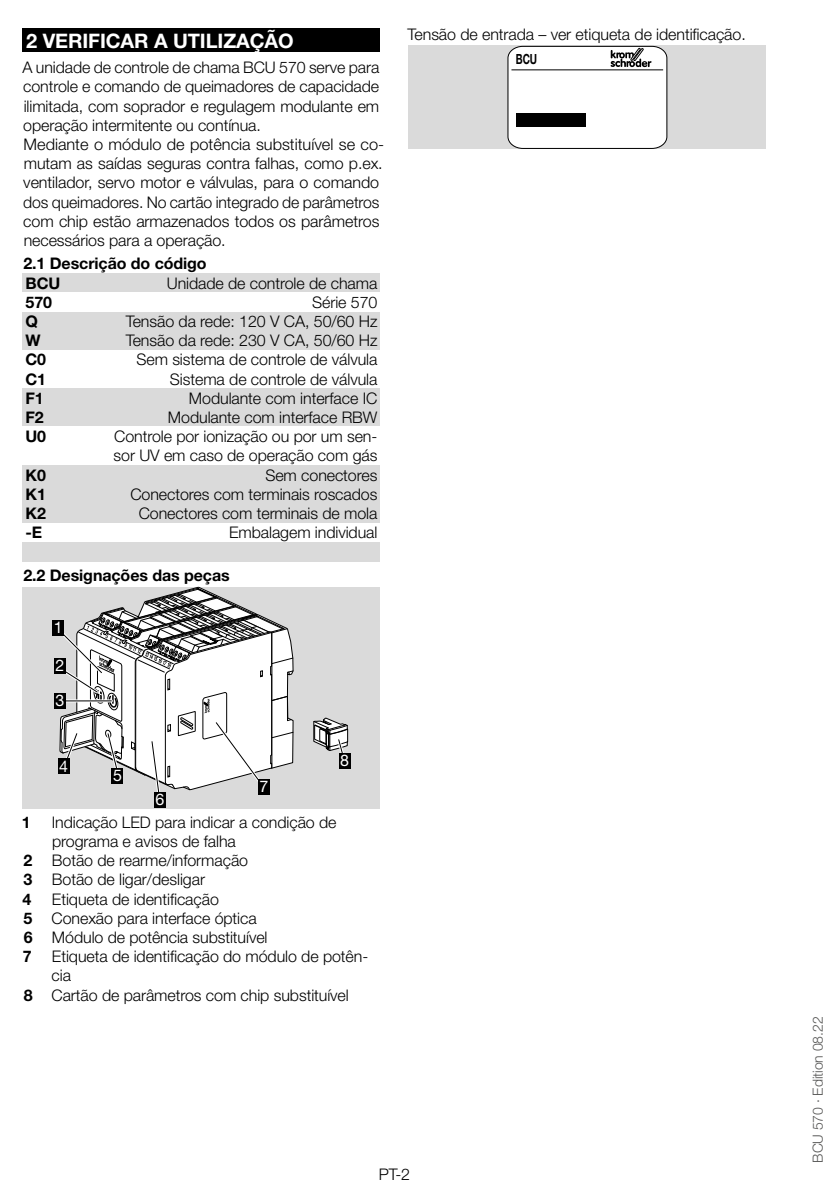
<style>
.page{position:relative;width:840px;height:1191px;background:#fff}
.page>*{position:absolute;margin:0;border:0;box-sizing:border-box;transform-origin:0 0}
.t1{font:700 20px "Helvetica Neue LT Pro";letter-spacing:-.005em;color:#fff}
.t2{font:300 16px/19.2px "Helvetica Neue LT Pro";letter-spacing:-.005em;color:#000}
.t3{font:700 16px/19.2px "Helvetica Neue LT Pro";letter-spacing:-.005em;color:#000}
.t4{font:16px "Helvetica Neue LT Pro";color:#fff}
.t5{font:300 14px "Helvetica Neue LT Pro";letter-spacing:-.005em;color:#575756}
.t6{font:700 14px "Helvetica Neue LT Pro";color:#000;scale:.7 1}
.s1{font-weight:700}
</style>
<div class="page">
<div style="left:23px;top:28px;width:357px;height:24px;background:#000"></div>
<div style="left:23px;top:273px;width:357px;height:20px;background:#dadada"></div>
<div style="left:23px;top:292px;width:357px;height:20px;background:#fff"></div>
<div style="left:23px;top:311px;width:357px;height:20px;background:#dadada"></div>
<div style="left:23px;top:331px;width:357px;height:20px;background:#dadada"></div>
<div style="left:23px;top:350px;width:357px;height:20px;background:#fff"></div>
<div style="left:23px;top:388px;width:357px;height:20px;background:#dadada"></div>
<div style="left:23px;top:407px;width:357px;height:20px;background:#dadada"></div>
<div style="left:23px;top:465px;width:357px;height:20px;background:#dadada"></div>
<div style="left:23px;top:484px;width:357px;height:20px;background:#dadada"></div>
<div style="left:23px;top:503px;width:357px;height:20px;background:#dadada"></div>
<div style="left:23px;top:542px;width:357px;height:20px;background:#dadada"></div>
<div style="left:23px;top:587px;width:357px;height:221px;background:#dadada"></div>
<div style="left:54px;top:692px;width:12px;height:16px;background:#000"></div>
<div style="left:54px;top:658px;width:12px;height:15px;background:#000"></div>
<svg style="left:313px;top:717px;width:35px;height:36px"></svg>
<div style="left:339px;top:753px;width:11px;height:15px;background:#000"></div>
<div style="left:53px;top:620px;width:11px;height:16px;background:#000"></div>
<svg style="left:57px;top:587px;width:237px;height:221px"></svg>
<div style="left:58px;top:758px;width:11px;height:16px;background:#000"></div>
<div style="left:408px;top:46px;width:357px;height:103px;background:#dadada"></div>
<svg style="left:507px;top:46px;width:160px;height:103px;background:#ededed"></svg>
<div style="left:515px;top:113px;width:70px;height:13px;background:#000"></div>
<p class="t1" style="left:26px;top:28px;width:269px">2 VERIFICAR A UTILIZAÇÃO</p>
<p class="t2" style="left:22px;top:58px;width:363px">A unidade de controle de chama BCU 570 serve para controle e comando de queimadores de capacidade ilimitada, com soprador e regulagem modulante em operação intermitente ou contínua.<br>Mediante o módulo de potência substituível se co&shy;mutam as saídas seguras contra falhas, como p.ex. ventilador, servo motor e válvulas, para o comando dos queimadores. No cartão integrado de parâmetros com chip estão armazenados todos os parâmetros necessários para a operação.</p>
<p class="t3" style="left:23px;top:254px;width:185px">2.1 Descrição do código<br>BCU</p>
<p class="t2" style="left:167px;top:273px;width:212px">Unidade de controle de chama</p>
<p class="t3" style="left:26px;top:292px;width:28px">570</p>
<p class="t2" style="left:312px;top:292px;width:67px">Série 570</p>
<p class="t3" style="left:26px;top:311px;width:14px">Q</p>
<p class="t2" style="left:126px;top:311px;width:253px">Tensão da rede: 120 V CA, 50/60 Hz</p>
<p class="t3" style="left:26px;top:330px;width:17px">W</p>
<p class="t2" style="left:126px;top:330px;width:253px">Tensão da rede: 230 V CA, 50/60 Hz</p>
<p class="t3" style="left:26px;top:350px;width:22px">C0</p>
<p class="t2" style="left:136px;top:350px;width:242px">Sem sistema de controle de válvula</p>
<p class="t3" style="left:26px;top:369px;width:22px">C1</p>
<p class="t2" style="left:170px;top:369px;width:209px">Sistema de controle de válvula</p>
<p class="t3" style="left:26px;top:388px;width:20px">F1</p>
<p class="t2" style="left:189px;top:388px;width:190px">Modulante com interface IC</p>
<p class="t3" style="left:26px;top:407px;width:20px">F2</p>
<p class="t2" style="left:168px;top:407px;width:211px">Modulante com interface RBW</p>
<p class="t3" style="left:26px;top:426px;width:22px">U0</p>
<p class="t2" style="left:113px;top:426px;width:265px">Controle por ionização ou por um sen&shy;sor UV em caso de operação com gás</p>
<p class="t3" style="left:26px;top:465px;width:22px">K0</p>
<p class="t2" style="left:265px;top:465px;width:113px">Sem conectores</p>
<p class="t3" style="left:26px;top:484px;width:22px">K1</p>
<p class="t2" style="left:130px;top:484px;width:248px">Conectores com terminais roscados</p>
<p class="t3" style="left:26px;top:503px;width:22px">K2</p>
<p class="t2" style="left:139px;top:503px;width:240px">Conectores com terminais de mola</p>
<p class="t3" style="left:26px;top:522px;width:17px">-E</p>
<p class="t2" style="left:229px;top:522px;width:150px">Embalagem individual</p>
<p class="t3" style="left:23px;top:565px;width:208px">2.2 Designações das peças</p>
<p class="t4" style="left:54px;top:618px;width:10px">1</p>
<p class="t4" style="left:55px;top:656px;width:10px">2</p>
<p class="t4" style="left:55px;top:691px;width:10px">3</p>
<p class="t4" style="left:59px;top:756px;width:10px">4</p>
<p class="t4" style="left:113px;top:766px;width:10px">5</p>
<p class="t4" style="left:155px;top:790px;width:10px">6</p>
<p class="t4" style="left:259px;top:777px;width:10px">7</p>
<p class="t4" style="left:340px;top:751px;width:10px">8</p>
<p class="t3" style="left:22px;top:812px;width:10px">1</p>
<p class="t2" style="left:52px;top:812px;width:286px">Indicação LED para indicar a condição de</p>
<p class="t2" style="left:52px;top:831px;width:185px">programa e avisos de falha</p>
<p class="t2" style="left:23px;top:850px;width:226px"><span class="s1">2</span> Botão de rearme/informação</p>
<p class="t2" style="left:24px;top:869px;width:183px"><span class="s1">3</span> Botão de ligar/desligar</p>
<p class="t3" style="left:23px;top:889px;width:10px">4</p>
<p class="t2" style="left:23px;top:889px;width:246px;text-indent:29px">Etiqueta de identificação<br><span class="s1">5</span> Conexão para interface óptica<br><span class="s1">6</span> Módulo de potência substituível<br><span class="s1">7</span></p>
<p class="t2" style="left:52px;top:946px;width:318px">Etiqueta de identificação do módulo de potên-</p>
<p class="t2" style="left:52px;top:965px;width:21px">cia</p>
<p class="t2" style="left:24px;top:985px;width:326px"><span class="s1">8</span> Cartão de parâmetros com chip substituível</p>
<p class="t2" style="left:407px;top:24px;width:339px">Tensão de entrada – ver etiqueta de identificação.</p>
<p class="t6" style="left:515px;top:51px;width:32px">BCU</p>
<p class="t2" style="left:378px;top:1164px;width:33px">PT-2</p>
<p class="t5" style="left:809px;top:1162px;width:148px;rotate:-90deg">BCU 570 · Edition 08.22</p>
</div>
